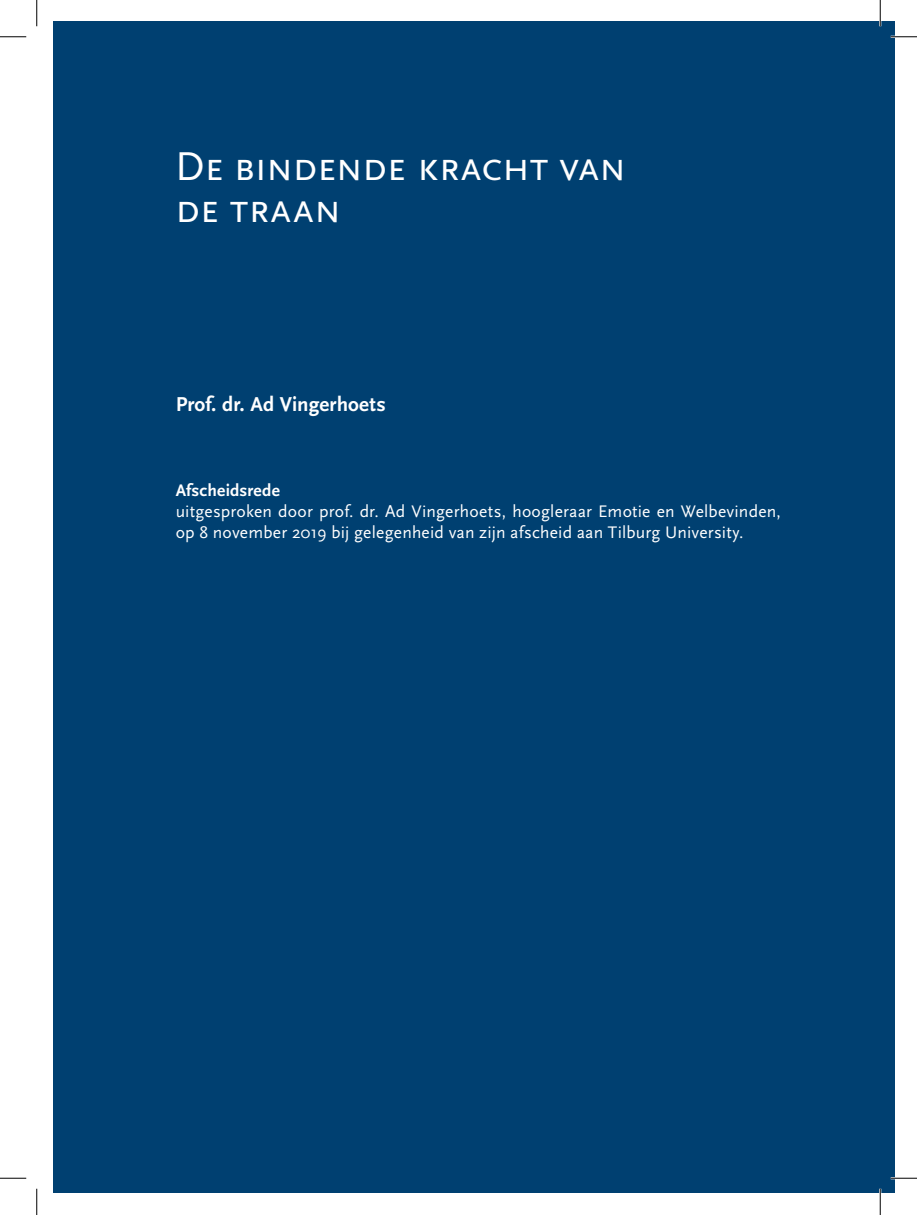
<style>
.page{position:relative;width:917px;height:1215px;background:#fff}
.page>*{position:absolute;margin:0;border:0;box-sizing:border-box;transform-origin:0 0}
.t1{font:42px/42px "Scala Sans Caps";letter-spacing:-.015em;color:#fff}
.t2{font:700 21px "Scala Sans";color:#fff}
.t3{font:17.5px/21px "Scala Sans OT";letter-spacing:.01em;color:#fff}
.t4{font:700 17.5px "Scala Sans";letter-spacing:.01em;color:#fff}
</style>
<div class="page">
<div style="left:53px;top:22px;width:842px;height:1171px;background:#004071"></div>
<hr style="left:891px;top:36px;width:26px;height:2px;background:#fff">
<hr style="left:891px;top:1177px;width:26px;height:2px;background:#fff">
<hr style="left:879px;top:0;width:2px;height:26px;background:#fff">
<hr style="left:879px;top:1188px;width:2px;height:26px;background:#fff">
<svg style="left:0;top:36px;width:26px;height:1px"></svg>
<svg style="left:891px;top:36px;width:26px;height:1px"></svg>
<svg style="left:0;top:1177px;width:26px;height:1px"></svg>
<svg style="left:891px;top:1177px;width:26px;height:1px"></svg>
<svg style="left:36px;top:0;width:1px;height:26px"></svg>
<svg style="left:36px;top:1188px;width:1px;height:26px"></svg>
<svg style="left:880px;top:0;width:1px;height:26px"></svg>
<svg style="left:880px;top:1188px;width:1px;height:26px"></svg>
<h1 class="t1" style="left:175px;top:146px;width:453px">De bindende kracht van de traan</h1>
<p class="t2" style="left:176px;top:393px;width:212px">Prof. dr. Ad Vingerhoets</p>
<p class="t4" style="left:176px;top:480px;width:106px">Afscheidsrede</p>
<p class="t3" style="left:176px;top:500px;width:607px">uitgesproken door prof. dr. Ad Vingerhoets, hoogleraar Emotie en Welbevinden, op 8 november 2019 bij gelegenheid van zijn afscheid aan Tilburg University.</p>
</div>
